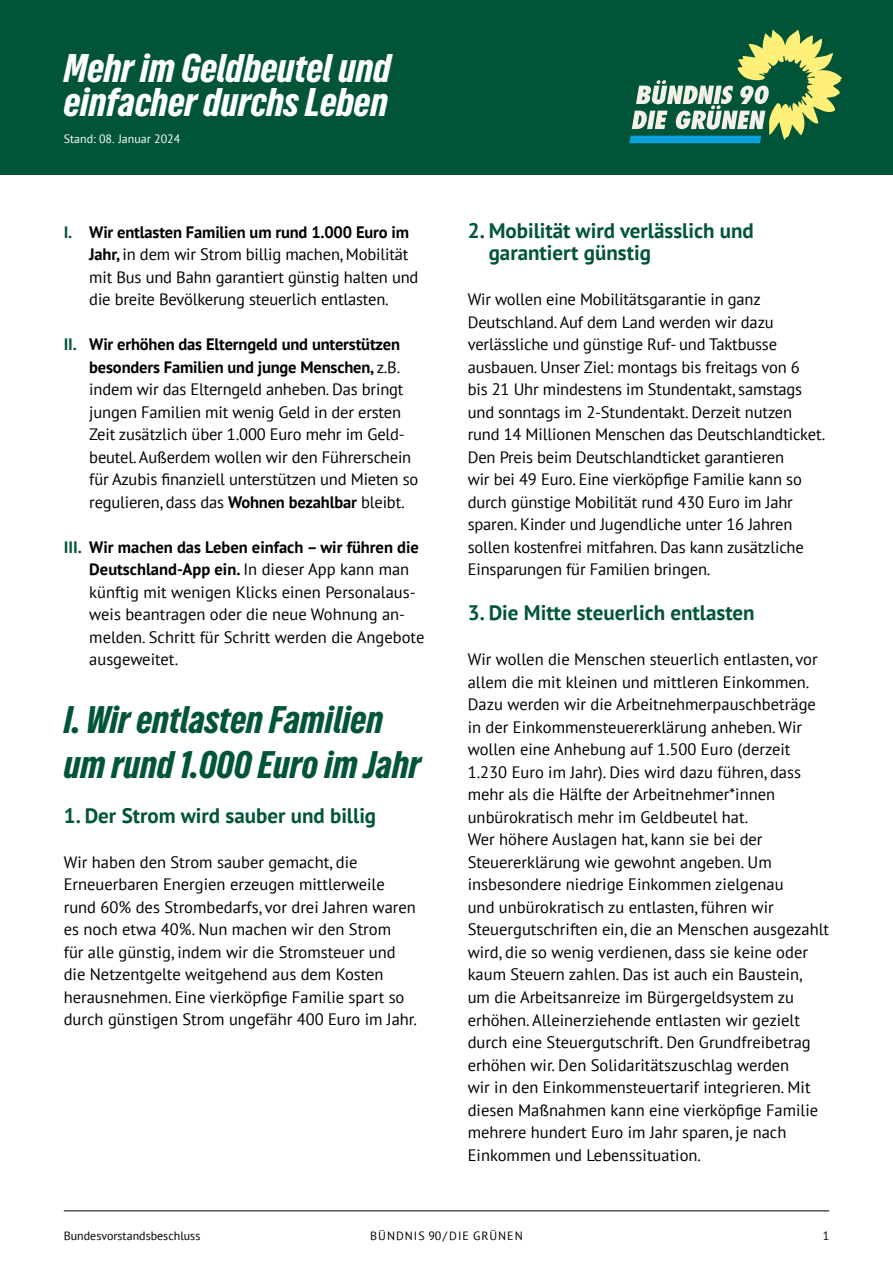
<style>
.page{position:relative;width:893px;height:1263px;background:#fff}
.page>*{position:absolute;margin:0;border:0;box-sizing:border-box;transform-origin:0 0}
.t1{font:37.5px/34.5px "Gruene Type A";color:#fff}
.t2{font:36px/45px "Gruene Type A";color:#005538}
.t3{font:700 21px/22.5px "PT Sans";color:#005538}
.t4{font:16.5px/22.5px "PT Sans";color:#000}
.t5{font:12px "PT Sans";color:#000}
.t6{font:12px "PT Sans";letter-spacing:.08em;color:#000}
.t7{font:12px "PT Sans";color:#fff}
.s1{font-weight:700;color:#005538}
.s2{font-weight:700}
</style>
<div class="page">
<hr style="left:64px;top:1210px;width:765px;height:1px;background:#000">
<div style="left:0;top:0;width:893px;height:174px;background:#005538"></div>
<svg style="left:629px;top:30px;width:213px;height:113px"></svg>
<h1 class="t1" style="left:64px;top:51px;width:328px">Mehr im Geldbeutel und einfacher durchs Leben</h1>
<p class="t7" style="left:64px;top:131px;width:118px">Stand: 08. Januar 2024</p>
<p class="t4" style="left:89px;top:220px;width:331px;text-indent:-26px"><span class="s1">I.</span> <span class="s2">Wir entlasten Familien um rund 1.000 Euro im Jahr,</span> in dem wir Strom billig machen, Mobilität mit Bus und Bahn garantiert günstig halten und die breite Bevölkerung steuerlich entlasten.</p>
<p class="t4" style="left:89px;top:333px;width:331px;text-indent:-26px"><span class="s1">II.</span> <span class="s2">Wir erhöhen das Elterngeld und unterstützen besonders Familien und junge Menschen,</span> z.B. indem wir das Elterngeld anheben. Das bringt jungen Familien mit wenig Geld in der ersten Zeit zusätzlich über 1.000 Euro mehr im Geld&shy;beutel. Außerdem wollen wir den Führerschein für Azubis finanziell unterstützen und Mieten so regulieren, dass das <span class="s2">Wohnen bezahlbar</span> bleibt.</p>
<p class="t4" style="left:89px;top:535px;width:337px;text-indent:-26px"><span class="s1">III.</span> <span class="s2">Wir machen das Leben einfach – wir führen die Deutschland-App ein.</span> In dieser App kann man künftig mit wenigen Klicks einen Personalaus&shy;weis beantragen oder die neue Wohnung an&shy;melden. Schritt für Schritt werden die Angebote ausgeweitet.</p>
<h2 class="t2" style="left:64px;top:697px;width:359px">I. Wir entlasten Familien um rund 1.000 Euro im Jahr</h2>
<p class="t3" style="left:64px;top:804px;width:314px">1. Der Strom wird sauber und billig</p>
<p class="t4" style="left:64px;top:850px;width:355px">Wir haben den Strom sauber gemacht, die Erneuerbaren Energien erzeugen mittlerweile rund 60% des Strombedarfs, vor drei Jahren waren es noch etwa 40%. Nun machen wir den Strom<br>für alle günstig, indem wir die Stromsteuer und die Netzentgelte weitgehend aus dem Kosten herausnehmen. Eine vierköpfige Familie spart so durch günstigen Strom ungefähr 400 Euro im Jahr.</p>
<p class="t3" style="left:489px;top:219px;width:267px;text-indent:-21px">2. Mobilität wird verlässlich und garantiert günstig</p>
<p class="t4" style="left:468px;top:288px;width:359px">Wir wollen eine Mobilitätsgarantie in ganz Deutschland. Auf dem Land werden wir dazu verlässliche und günstige Ruf- und Taktbusse ausbauen. Unser Ziel: montags bis freitags von 6<br>bis 21 Uhr mindestens im Stundentakt, samstags und sonntags im 2-Stundentakt. Derzeit nutzen rund 14 Millionen Menschen das Deutschlandticket.<br>Den Preis beim Deutschlandticket garantieren<br>wir bei 49 Euro. Eine vierköpfige Familie kann so durch günstige Mobilität rund 430 Euro im Jahr sparen. Kinder und Jugendliche unter 16 Jahren sollen kostenfrei mitfahren. Das kann zusätzliche Einsparungen für Familien bringen.</p>
<p class="t3" style="left:468px;top:601px;width:288px">3. Die Mitte steuerlich entlasten</p>
<p class="t4" style="left:468px;top:648px;width:363px">Wir wollen die Menschen steuerlich entlasten, vor allem die mit kleinen und mittleren Einkommen.<br>Dazu werden wir die Arbeitnehmerpauschbeträge in der Einkommensteuererklärung anheben. Wir wollen eine Anhebung auf 1.500 Euro (derzeit 1.230 Euro im Jahr). Dies wird dazu führen, dass mehr als die Hälfte der Arbeitnehmer*innen unbürokratisch mehr im Geldbeutel hat.<br>Wer höhere Auslagen hat, kann sie bei der Steuererklärung wie gewohnt angeben. Um insbesondere niedrige Einkommen zielgenau<br>und unbürokratisch zu entlasten, führen wir Steuergutschriften ein, die an Menschen ausgezahlt wird, die so wenig verdienen, dass sie keine oder kaum Steuern zahlen. Das ist auch ein Baustein,<br>um die Arbeitsanreize im Bürgergeldsystem zu erhöhen. Alleinerziehende entlasten wir gezielt durch eine Steuergutschrift. Den Grundfreibetrag erhöhen wir. Den Solidaritätszuschlag werden<br>wir in den Einkommensteuertarif integrieren. Mit diesen Maßnahmen kann eine vierköpfige Familie mehrere hundert Euro im Jahr sparen, je nach Einkommen und Lebenssituation.</p>
<p class="t5" style="left:64px;top:1228px;width:138px">Bundesvorstandsbeschluss</p>
<p class="t6" style="left:370px;top:1228px;width:154px">BÜNDNIS 90/DIE GRÜNEN</p>
<p class="t5" style="left:823px;top:1228px;width:8px">1</p>
</div>
